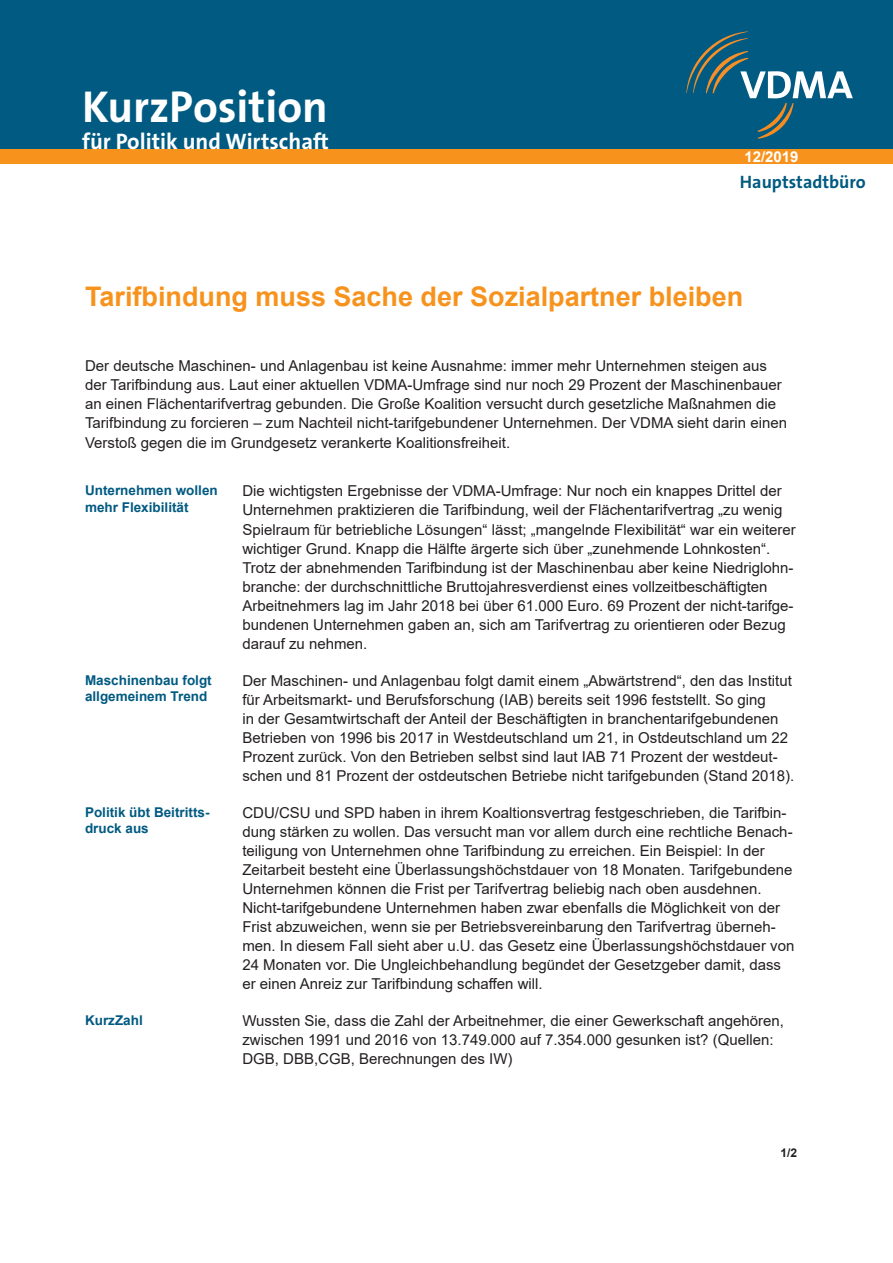
<style>
.page{position:relative;width:893px;height:1263px;background:#fff}
.page>*{position:absolute;margin:0;border:0;box-sizing:border-box;transform-origin:0 0}
.t1{font:700 45px "The Sans B7";color:#fff}
.Titel{font:700 27px "Arial";color:#f7931d}
.t2{font:700 22.5px "The Sans B7";color:#fff}
.t3{font:700 18px "The Sans B7";color:#005a81}
.Fliestext{font:15px/19px "Arial";color:#231f20}
.Kontakt{font:15px/19px "Arial";color:#231f20}
.t4{font:700 15px "Arial";color:#fff}
.Randbemerkung{font:700 13.5px/16.2px "Arial";color:#005a81}
.Randbemerkung-2{font:700 12px "Arial";color:#231f20}
</style>
<div class="page">
<div style="left:0;top:0;width:893px;height:149px;background:#005a81"></div>
<div style="left:0;top:149px;width:893px;height:15px;background:#f7931d"></div>
<svg style="left:686px;top:31px;width:167px;height:108px"></svg>
<p class="t1" style="left:82px;top:83px;width:247px">KurzPosition</p>
<p class="t2" style="left:82px;top:130px;width:248px">für Politik und Wirtschaft</p>
<p class="t4" style="left:744px;top:146px;width:56px">12/2019</p>
<p class="t3" style="left:740px;top:172px;width:127px">Hauptstadtbüro</p>
<p class="Titel" style="left:85px;top:277px;width:660px">Tarifbindung muss Sache der Sozialpartner bleiben</p>
<p class="Kontakt" style="left:85px;top:356px;width:704px">Der deutsche Maschinen- und Anlagenbau ist keine Ausnahme: immer mehr Unternehmen steigen aus der Tarifbindung aus. Laut einer aktuellen VDMA-Umfrage sind nur noch 29 Prozent der Maschinenbauer an einen Flächentarifvertrag gebunden. Die Große Koalition versucht durch gesetzliche Maßnahmen die Tarifbindung zu forcieren – zum Nachteil nicht-tarifgebundener Unternehmen. Der VDMA sieht darin einen Verstoß gegen die im Grundgesetz verankerte Koalitionsfreiheit.</p>
<p class="Randbemerkung" style="left:85px;top:483px;width:134px">Unternehmen wollen mehr Flexibilität</p>
<p class="Fliestext" style="left:242px;top:481px;width:555px">Die wichtigsten Ergebnisse der VDMA-Umfrage: Nur noch ein knappes Drittel der Unternehmen praktizieren die Tarifbindung, weil der Flächentarifvertrag „zu wenig Spielraum für betriebliche Lösungen“ lässt; „mangelnde Flexibilität“ war ein weiterer wichtiger Grund. Knapp die Hälfte ärgerte sich über „zunehmende Lohnkosten“.<br>Trotz der abnehmenden Tarifbindung ist der Maschinenbau aber keine Niedriglohn&shy;branche: der durchschnittliche Bruttojahresverdienst eines vollzeitbeschäftigten Arbeitnehmers lag im Jahr 2018 bei über 61.000 Euro. 69 Prozent der nicht-tarifge&shy;bundenen Unternehmen gaben an, sich am Tarifvertrag zu orientieren oder Bezug darauf zu nehmen.</p>
<p class="Randbemerkung" style="left:85px;top:672px;width:128px">Maschinenbau folgt allgemeinem Trend</p>
<p class="Fliestext" style="left:242px;top:671px;width:553px">Der Maschinen- und Anlagenbau folgt damit einem „Abwärtstrend“, den das Institut für Arbeitsmarkt- und Berufsforschung (IAB) bereits seit 1996 feststellt. So ging<br>in der Gesamtwirtschaft der Anteil der Beschäftigten in branchentarifgebundenen Betrieben von 1996 bis 2017 in Westdeutschland um 21, in Ostdeutschland um 22<br>Prozent zurück. Von den Betrieben selbst sind laut IAB 71 Prozent der westdeut&shy;schen und 81 Prozent der ostdeutschen Betriebe nicht tarifgebunden (Stand 2018).</p>
<p class="Randbemerkung" style="left:85px;top:804px;width:126px">Politik übt Beitritts&shy;druck aus</p>
<p class="Fliestext" style="left:242px;top:803px;width:553px">CDU/CSU und SPD haben in ihrem Koaltionsvertrag festgeschrieben, die Tarifbin&shy;dung stärken zu wollen. Das versucht man vor allem durch eine rechtliche Benach&shy;teiligung von Unternehmen ohne Tarifbindung zu erreichen. Ein Beispiel: In der Zeitarbeit besteht eine Überlassungshöchstdauer von 18 Monaten. Tarifgebundene Unternehmen können die Frist per Tarifvertrag beliebig nach oben ausdehnen.<br>Nicht-tarifgebundene Unternehmen haben zwar ebenfalls die Möglichkeit von der Frist abzuweichen, wenn sie per Betriebsvereinbarung den Tarifvertrag überneh&shy;men. In diesem Fall sieht aber u.U. das Gesetz eine Überlassungshöchstdauer von 24 Monaten vor. Die Ungleichbehandlung begündet der Gesetzgeber damit, dass er einen Anreiz zur Tarifbindung schaffen will.</p>
<p class="Randbemerkung" style="left:85px;top:1012px;width:59px">KurzZahl</p>
<p class="Kontakt" style="left:242px;top:1011px;width:543px">Wussten Sie, dass die Zahl der Arbeitnehmer, die einer Gewerkschaft angehören, zwischen 1991 und 2016 von 13.749.000 auf 7.354.000 gesunken ist? (Quellen:<br>DGB, DBB,CGB, Berechnungen des IW)</p>
<p class="Randbemerkung-2" style="left:781px;top:1144px;width:18px">1/2</p>
</div>
